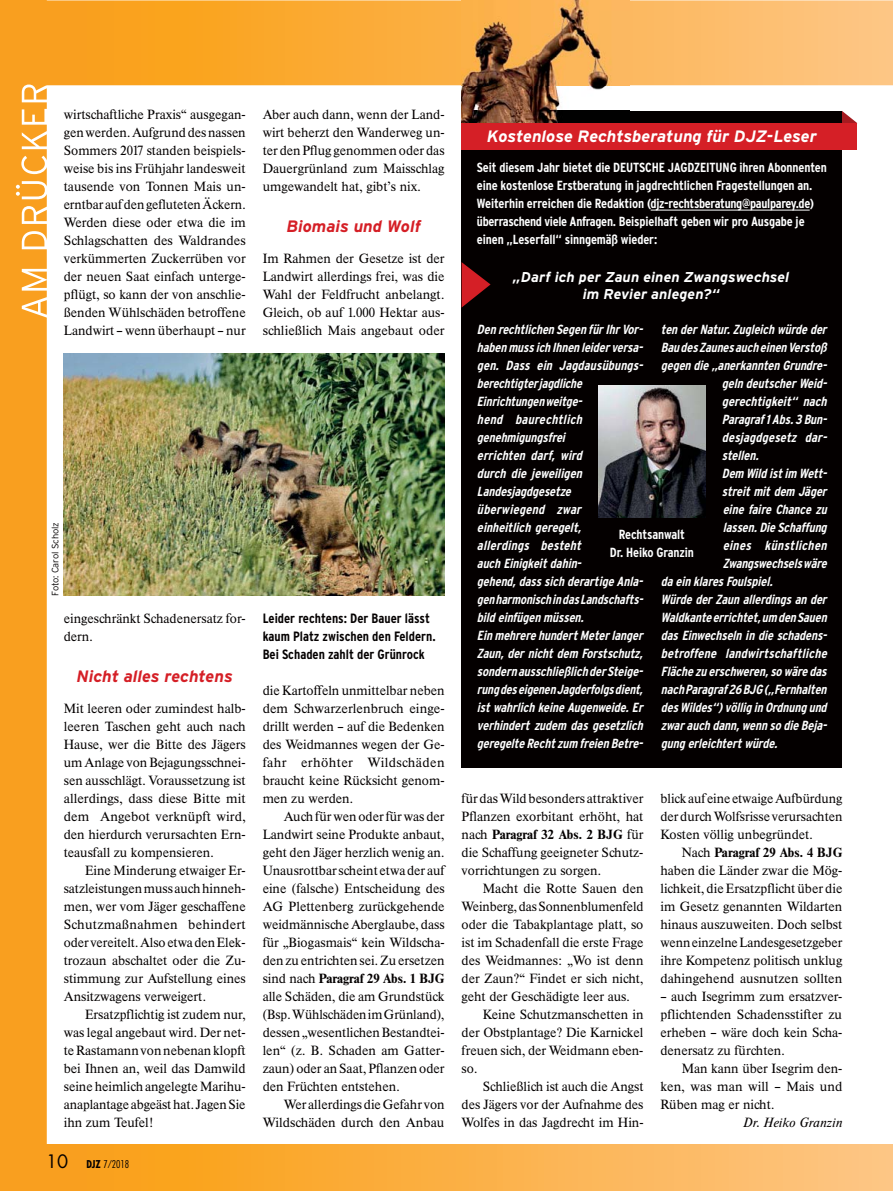
<style>
.page{position:relative;width:893px;height:1191px;background:#fff}
.page>*{position:absolute;margin:0;border:0;box-sizing:border-box;transform-origin:0 0}
.t1{font:italic 700 16.5px "Parey Interstate";letter-spacing:-.005em;color:#fff}
.t2{font:italic 700 16.5px "Parey Interstate";color:#d51f26}
.t3{font:italic 700 14.25px/17.1px "Parey Interstate";letter-spacing:.005em;color:#fff;text-align:center}
.t4{font:700 condensed 13.5px/18px "Parey Interstate";color:#040000}
.t5{font:500 13.2px/18px "Parey Times BQ";color:#040000;text-align:justify}
.t6{font:italic 700 condensed 13.2px/18px "Parey Interstate";letter-spacing:-.01em;color:#fff}
.t7{font:700 condensed 13.2px/18px "Parey Interstate";letter-spacing:-.01em;color:#fff;text-align:center}
.t8{font:italic 13.2px "Parey Times BQ";color:#040000}
.t9{font:10.5px "Parey Futura Std Con Lig";color:#040000}
.t10{font:300 9.3px "Parey Interstate";letter-spacing:-.01em;color:#040000}
.s1{font-family:"Parey Futura";font-size:18px}
.s2{font-family:"Parey Futura";font-weight:700;font-stretch:condensed}
.s3{font-weight:700}
</style>
<div class="page">
<svg style="left:47px;top:0;width:845px;height:85px;background:#fbb047"></svg>
<div style="left:45px;top:1144px;width:847px;height:47px;background:linear-gradient(to right,#f99d0f,#fdc583)"></div>
<div style="left:0;top:0;width:47px;height:1191px;background:#f99f1f"></div>
<svg style="left:842px;top:111px;width:15px;height:12px"></svg>
<div style="left:461px;top:111px;width:381px;height:656px;background:#040000"></div>
<img style="left:461px;top:0;width:168px;height:123px">
<img style="left:598px;top:385px;width:107px;height:132px">
<div style="left:461px;top:123px;width:396px;height:26px;background:#d51f26"></div>
<hr style="left:650px;top:210px;width:159px;height:1px;background:#fff">
<svg style="left:461px;top:262px;width:29px;height:46px"></svg>
<img style="left:64px;top:353px;width:380px;height:243px">
<p class="t5" style="left:64px;top:107px;width:183px">wirtschaftliche Praxis“ ausgegan&shy;gen werden. Aufgrund des nassen Sommers 2017 standen beispiels&shy;weise bis ins Frühjahr landesweit tausende von Tonnen Mais un&shy;erntbar auf den gefluteten Äckern.<br>Werden diese oder etwa die im Schlagschatten des Waldrandes verkümmerten Zuckerrüben vor der neuen Saat einfach unterge&shy;pflügt, so kann der von anschlie&shy;ßenden Wühlschäden betroffene Landwirt – wenn überhaupt – nur</p>
<p class="t10" style="left:50px;top:596px;width:75px;rotate:-90deg">Foto: Carol Scholz</p>
<p class="t5" style="left:64px;top:611px;width:183px">eingeschränkt Schadenersatz for&shy;dern.</p>
<p class="t2" style="left:77px;top:670px;width:158px">Nicht alles rechtens</p>
<p class="t5" style="left:64px;top:701px;width:183px">Mit leeren oder zumindest halb&shy;leeren Taschen geht auch nach Hause, wer die Bitte des Jägers um Anlage von Bejagungsschnei&shy;sen ausschlägt. Voraussetzung ist allerdings, dass diese Bitte mit dem Angebot verknüpft wird, den hierdurch verursachten Ern&shy;teausfall zu kompensieren.</p>
<p class="t5" style="left:64px;top:863px;width:183px;text-indent:21px">Eine Minderung etwaiger Er&shy;satzleistungen muss auch hinneh&shy;men, wer vom Jäger geschaffene Schutzmaßnahmen behindert oder vereitelt. Also etwa den Elek&shy;trozaun abschaltet oder die Zu&shy;stimmung zur Aufstellung eines Ansitzwagens verweigert.</p>
<p class="t5" style="left:64px;top:1007px;width:183px;text-indent:21px">Ersatzpflichtig ist zudem nur, was legal angebaut wird. Der net&shy;te Rastamann von nebenan klopft bei Ihnen an, weil das Damwild seine heimlich angelegte Marihu&shy;anaplantage abgeäst hat. Jagen Sie ihn zum Teufel!</p>
<p class="t9" style="left:46px;top:1158px;width:85px"><span class="s1">10</span> <span class="s2">DJZ</span> 7/2018</p>
<p class="t5" style="left:263px;top:107px;width:183px">Aber auch dann, wenn der Land&shy;wirt beherzt den Wanderweg un&shy;ter den Pflug genommen oder das Dauergrünland zum Maisschlag umgewandelt hat, gibt’s nix.</p>
<p class="t2" style="left:286px;top:220px;width:136px">Biomais und Wolf</p>
<p class="t5" style="left:263px;top:251px;width:183px">Im Rahmen der Gesetze ist der Landwirt allerdings frei, was die Wahl der Feldfrucht anbelangt.<br>Gleich, ob auf 1.000 Hektar aus&shy;schließlich Mais angebaut oder</p>
<p class="t4" style="left:263px;top:611px;width:174px">Leider rechtens: Der Bauer lässt kaum Platz zwischen den Feldern.<br>Bei Schaden zahlt der Grünrock</p>
<p class="t5" style="left:263px;top:683px;width:183px">die Kartoffeln unmittelbar neben dem Schwarzerlenbruch einge&shy;drillt werden – auf die Bedenken des Weidmannes wegen der Ge&shy;fahr erhöhter Wildschäden braucht keine Rücksicht genom&shy;men zu werden.</p>
<p class="t5" style="left:263px;top:809px;width:183px;text-indent:21px">Auch für wen oder für was der Landwirt seine Produkte anbaut, geht den Jäger herzlich wenig an.<br>Unausrottbar scheint etwa der auf eine (falsche) Entscheidung des AG Plettenberg zurückgehende weidmännische Aberglaube, dass für „Biogasmais“ kein Wildscha&shy;den zu entrichten sei. Zu ersetzen sind nach <span class="s3">Paragraf 29 Abs. 1 BJG </span>alle Schäden, die am Grundstück (Bsp. Wühlschäden im Grünland), dessen „wesentlichen Bestandtei&shy;len“ (z. B. Schaden am Gatter&shy;zaun) oder an Saat, Pflanzen oder den Früchten entstehen.</p>
<p class="t5" style="left:263px;top:1097px;width:183px;text-align:right">Wer allerdings die Gefahr von<br>Wildschäden durch den Anbau</p>
<p class="t1" style="left:487px;top:130px;width:331px">Kostenlose Rechtsberatung für DJZ-Leser</p>
<p class="t7" style="left:477px;top:160px;width:351px;text-align:left">Seit diesem Jahr bietet die DEUTSCHE JAGDZEITUNG ihren Abonnenten eine kostenlose Erstberatung in jagdrechtlichen Fragestellungen an.<br>Weiterhin erreichen die Redaktion (djz-rechtsberatung@paulparey.de) überraschend viele Anfragen. Beispielhaft geben wir pro Ausgabe je einen „Leserfall“ sinngemäß wieder:</p>
<p class="t3" style="left:513px;top:270px;width:278px">„Darf ich per Zaun einen Zwangswechsel im Revier anlegen?“</p>
<p class="t6" style="left:477px;top:322px;width:170px">Den rechtlichen Segen fürIhrVor&shy;haben muss ich Ihnen leiderversa&shy;gen. Dass ein Jagdausübungs&shy;berechtigterjagdliche<br>Einrichtungen weitge-<br>hend baurechtlich genehmigungsfrei<br>errichten darf, wird<br>durch die jeweiligen<br>Landesjagdgesetze überwiegend zwar<br>einheitlich geregelt,<br>allerdings besteht<br>auch Einigkeitdahin&shy;gehend,dass sich derartige Anla&shy;gen harmonisch in das Landschafts&shy;bild einfügen müssen.<br>Ein mehrere hundertMeterlanger<br>Zaun, der nicht dem Forstschutz, sondern ausschließlich derSteige&shy;rung des eigenen Jagderfolgs dient, istwahrlich keine Augenweide.Er verhindert zudem das gesetzlich geregelte Rechtzum freien Betre-</p>
<p class="t6" style="left:660px;top:322px;width:170px">ten derNatur.Zugleich würde der</p>
<p class="t6" style="left:660px;top:340px;width:170px">Bau des Zaunes auch einen Verstoß</p>
<p class="t6" style="left:660px;top:358px;width:170px">gegen die „anerkannten Grundre-</p>
<p class="t6" style="left:721px;top:376px;width:109px">geln deutscherWeid-</p>
<p class="t6" style="left:721px;top:394px;width:109px">gerechtigkeit“ nach</p>
<p class="t6" style="left:721px;top:412px;width:109px">Paragraf1Abs.3 Bun-</p>
<p class="t6" style="left:721px;top:430px;width:109px">desjagdgesetz dar-</p>
<p class="t6" style="left:721px;top:448px;width:41px">stellen.</p>
<p class="t6" style="left:721px;top:466px;width:109px">Dem Wild istim Wett-</p>
<p class="t6" style="left:721px;top:484px;width:109px">streit mit dem Jäger</p>
<p class="t6" style="left:722px;top:502px;width:108px">eine faire Chance zu</p>
<p class="t6" style="left:722px;top:520px;width:108px">lassen.Die Schaffung</p>
<p class="t6" style="left:722px;top:538px;width:108px">eines künstlichen</p>
<p class="t6" style="left:722px;top:556px;width:108px">Zwangswechsels wäre</p>
<p class="t6" style="left:660px;top:574px;width:116px">da ein klares Foulspiel.</p>
<p class="t6" style="left:660px;top:592px;width:170px">Würde der Zaun allerdings an der</p>
<p class="t6" style="left:660px;top:610px;width:170px">Waldkante errichtet,um den Sauen</p>
<p class="t6" style="left:660px;top:628px;width:170px">das Einwechseln in die schadens-</p>
<p class="t6" style="left:660px;top:646px;width:170px">betroffene landwirtschaftliche</p>
<p class="t6" style="left:660px;top:664px;width:170px">Fläche zu erschweren,so wäre das</p>
<p class="t6" style="left:660px;top:682px;width:170px">nach Paragraf26 BJG („Fernhalten</p>
<p class="t6" style="left:660px;top:700px;width:170px">des Wildes“)völlig in Ordnung und</p>
<p class="t6" style="left:660px;top:718px;width:170px">zwarauch dann,wenn so die Beja-</p>
<p class="t6" style="left:660px;top:736px;width:120px">gung erleichtertwürde.</p>
<p class="t7" style="left:610px;top:526px;width:86px">Rechtsanwalt<br>Dr. Heiko Granzin</p>
<p class="t5" style="left:461px;top:791px;width:183px">für das Wild besonders attraktiver Pflanzen exorbitant erhöht, hat nach <span class="s3">Paragraf 32 Abs. 2 BJG</span> für die Schaffung geeigneter Schutz&shy;vorrichtungen zu sorgen.</p>
<p class="t5" style="left:461px;top:881px;width:183px;text-indent:21px">Macht die Rotte Sauen den Weinberg, das Sonnenblumenfeld oder die Tabakplantage platt, so ist im Schadenfall die erste Frage des Weidmannes: „Wo ist denn der Zaun?“ Findet er sich nicht, geht der Geschädigte leer aus.</p>
<p class="t5" style="left:461px;top:1007px;width:183px;text-indent:21px">Keine Schutzmanschetten in der Obstplantage? Die Karnickel freuen sich, der Weidmann eben&shy;so.</p>
<p class="t5" style="left:461px;top:1079px;width:183px;text-indent:21px">Schließlich ist auch die Angst des Jägers vor der Aufnahme des Wolfes in das Jagdrecht im Hin-</p>
<p class="t5" style="left:660px;top:791px;width:183px">blick auf eine etwaige Aufbürdung der durch Wolfsrisse verursachten Kosten völlig unbegründet.</p>
<p class="t5" style="left:660px;top:845px;width:183px;text-indent:21px">Nach <span class="s3">Paragraf 29 Abs. 4 BJG </span>haben die Länder zwar die Mög&shy;lichkeit, die Ersatzpflicht über die im Gesetz genannten Wildarten hinaus auszuweiten. Doch selbst wenn einzelne Landesgesetzgeber ihre Kompetenz politisch unklug dahingehend ausnutzen sollten</p>
<p class="t5" style="left:660px;top:989px;width:183px">– auch Isegrimm zum ersatzver&shy;pflichtenden Schadensstifter zu erheben – wäre doch kein Scha&shy;denersatz zu fürchten.</p>
<p class="t5" style="left:660px;top:1061px;width:183px;text-indent:21px">Man kann über Isegrim den&shy;ken, was man will – Mais und Rüben mag er nicht.</p>
<p class="t8" style="left:743px;top:1119px;width:101px">Dr. Heiko Granzin</p>
</div>
